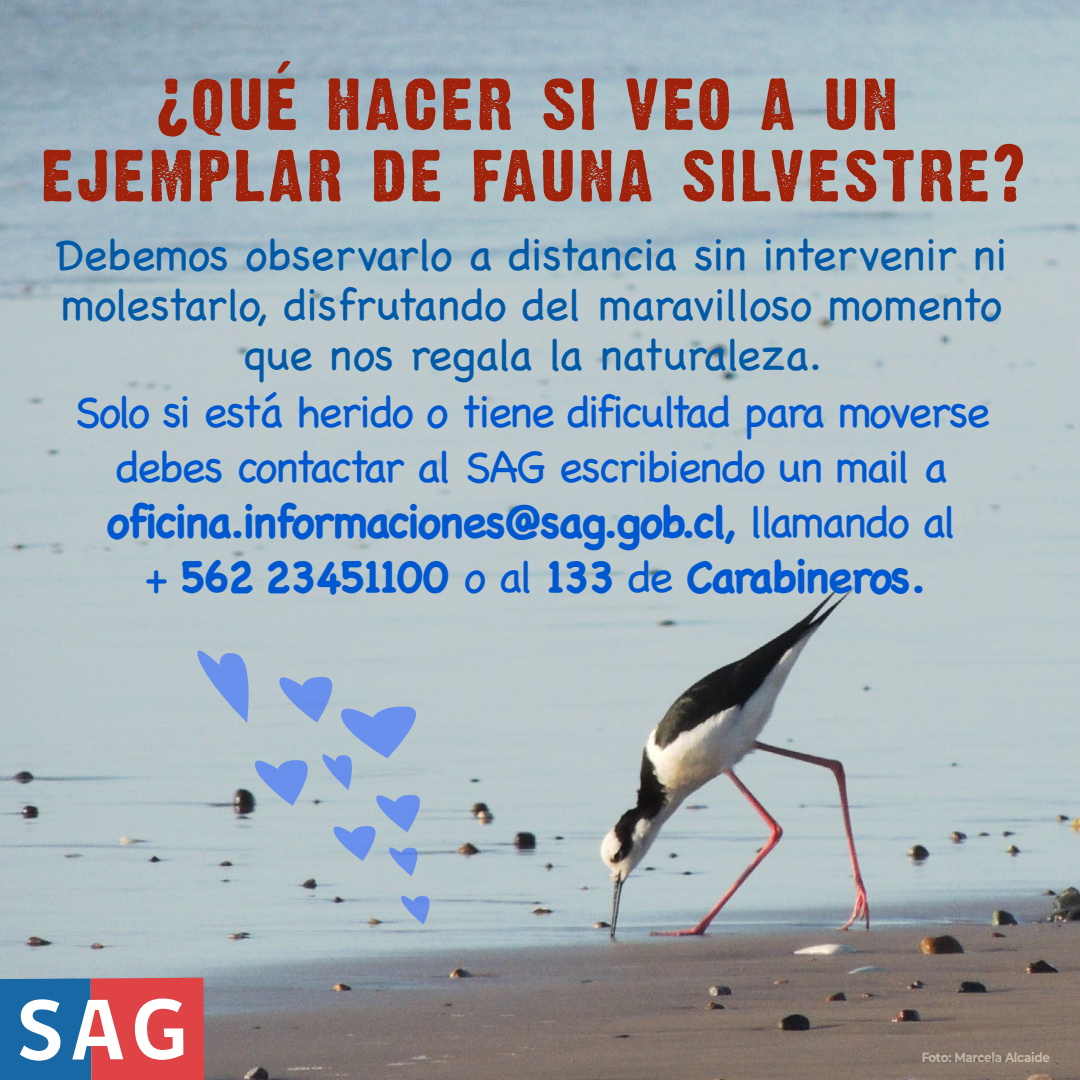
<style>
.page{position:relative;width:1080px;height:1080px;background:#fff}
.page>*{position:absolute;margin:0;border:0;box-sizing:border-box;transform-origin:0 0}
.t1{font:45px/55px "Chalkboard";letter-spacing:-.05em;color:#0058d0;text-align:center}
.t2{font:45px/50px "Chalkboard";letter-spacing:-.01em;color:#005aa7;text-align:center}
.t3{font:700 13.2px "Montserrat";letter-spacing:-.025em;color:#fff9e1;scale:.91 1}
.s1{font-weight:700}
</style>
<div class="page">
<img style="left:0;top:0;width:1080px;height:1080px">
<svg style="left:158px;top:79px;width:29px;height:58px;background:#9d706c"></svg>
<svg style="left:193px;top:79px;width:29px;height:57px;background:#9f4c3f"></svg>
<svg style="left:230px;top:78px;width:31px;height:52px;background:#9f4d40"></svg>
<svg style="left:268px;top:61px;width:28px;height:69px;background:#9d6058"></svg>
<svg style="left:329px;top:78px;width:29px;height:52px;background:#a04535"></svg>
<svg style="left:366px;top:78px;width:32px;height:52px;background:#a05b51"></svg>
<svg style="left:405px;top:78px;width:30px;height:52px;background:#a05347"></svg>
<svg style="left:443px;top:78px;width:28px;height:52px"></svg>
<svg style="left:479px;top:78px;width:32px;height:52px;background:#a14a3b"></svg>
<svg style="left:544px;top:78px;width:30px;height:52px;background:#a35c50"></svg>
<svg style="left:582px;top:78px;width:12px;height:52px"></svg>
<svg style="left:626px;top:78px;width:32px;height:52px;background:#a4695f"></svg>
<svg style="left:665px;top:78px;width:28px;height:52px"></svg>
<svg style="left:699px;top:78px;width:30px;height:52px;background:#a24c3c"></svg>
<svg style="left:761px;top:78px;width:33px;height:52px;background:#a36055"></svg>
<svg style="left:826px;top:78px;width:30px;height:52px;background:#a24e3e"></svg>
<svg style="left:864px;top:78px;width:31px;height:52px;background:#a24838"></svg>
<svg style="left:44px;top:150px;width:27px;height:52px"></svg>
<svg style="left:78px;top:150px;width:29px;height:52px;background:#9d645e"></svg>
<svg style="left:115px;top:150px;width:28px;height:52px"></svg>
<svg style="left:151px;top:150px;width:40px;height:52px;background:#a04b3c"></svg>
<svg style="left:200px;top:150px;width:29px;height:52px;background:#a2594d"></svg>
<svg style="left:236px;top:150px;width:66px;height:52px;background:#a26c65"></svg>
<svg style="left:309px;top:150px;width:32px;height:52px;background:#a14a3b"></svg>
<svg style="left:374px;top:150px;width:30px;height:52px;background:#a24434"></svg>
<svg style="left:412px;top:150px;width:28px;height:52px"></svg>
<svg style="left:474px;top:150px;width:61px;height:52px;background:#a56458"></svg>
<svg style="left:542px;top:150px;width:31px;height:52px;background:#a45142"></svg>
<svg style="left:581px;top:150px;width:31px;height:52px;background:#a24838"></svg>
<svg style="left:619px;top:150px;width:32px;height:52px;background:#a45f53"></svg>
<svg style="left:683px;top:150px;width:31px;height:52px;background:#a56054"></svg>
<svg style="left:722px;top:150px;width:12px;height:52px"></svg>
<svg style="left:742px;top:150px;width:61px;height:52px;background:#a86f65"></svg>
<svg style="left:810px;top:150px;width:28px;height:52px"></svg>
<svg style="left:846px;top:150px;width:30px;height:52px;background:#a65e51"></svg>
<svg style="left:883px;top:150px;width:31px;height:52px;background:#a9776e"></svg>
<svg style="left:921px;top:150px;width:31px;height:52px;background:#a44938"></svg>
<svg style="left:960px;top:150px;width:28px;height:52px"></svg>
<svg style="left:995px;top:144px;width:28px;height:58px;background:#aa786f"></svg>
<svg style="left:399px;top:890px;width:37px;height:35px"></svg>
<svg style="left:190px;top:636px;width:245px;height:240px;background:#a9bbce"></svg>
<svg style="left:0;top:978px;width:204px;height:102px"></svg>
<p class="t2" style="left:56px;top:230px;width:953px">Debemos observarlo a distancia sin intervenir ni molestarlo, disfrutando del maravilloso momento que nos regala la naturaleza.</p>
<p class="t1" style="left:74px;top:384px;width:917px">Solo si está herido o tiene dificultad para moverse debes contactar al SAG escribiendo un mail a <span class="s1">oficina.informaciones@sag.gob.cl,</span> llamando al<br>+ <span class="s1">562 23451100</span> o al <span class="s1">133</span> de <span class="s1">Carabineros.</span></p>
<p class="t3" style="left:921px;top:1048px;width:143px">Foto: Marcela Alcaide</p>
</div>
